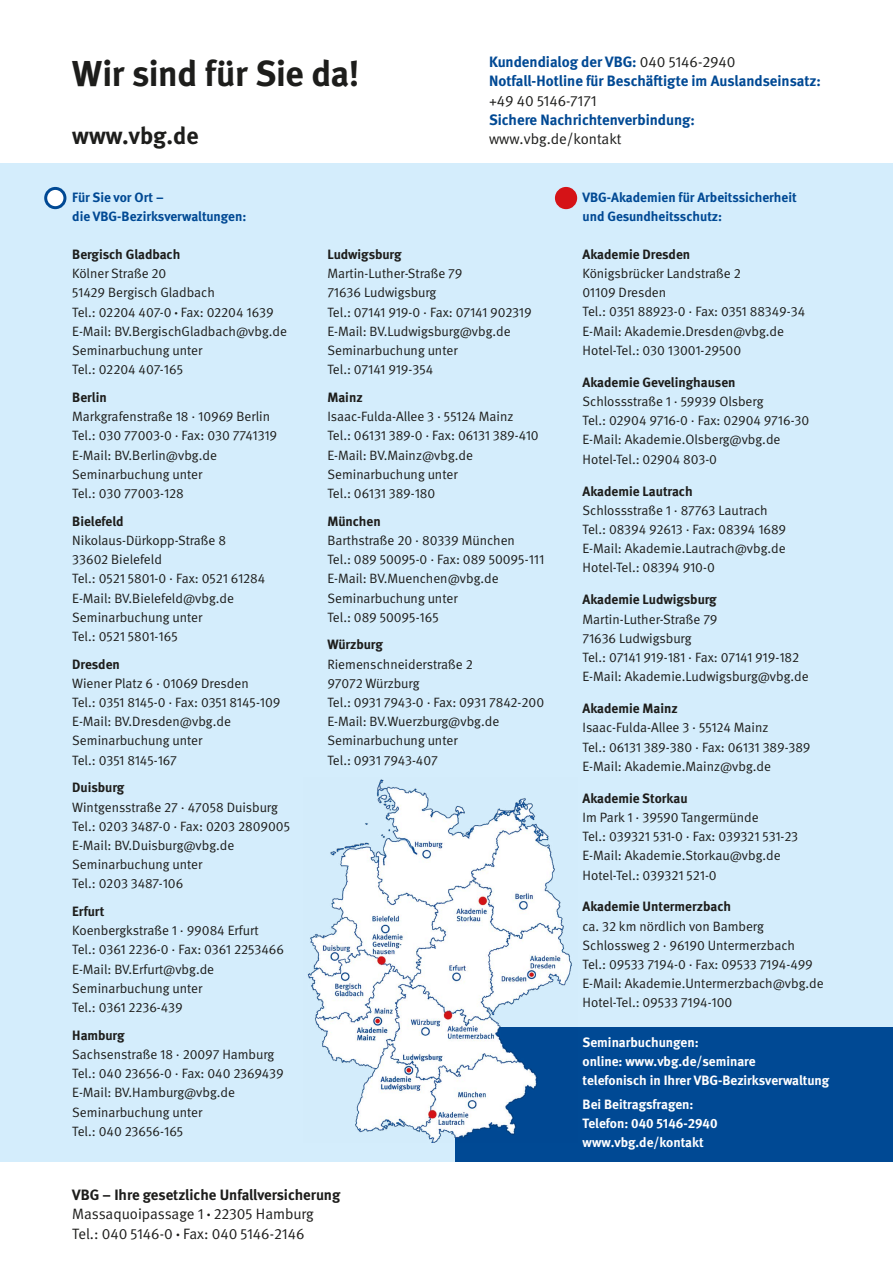
<style>
.page{position:relative;width:893px;height:1263px;background:#fff}
.page>*{position:absolute;margin:0;border:0;box-sizing:border-box;transform-origin:0 0}
.t1{font:700 36px "DGUV Meta";letter-spacing:-.01em;color:#1d1d1b}
.Karte_Rueckseite_Rück_Adresse_fett{font:700 24px "DGUV Meta";color:#1d1d1b}
.t2{font:700 15px/19.2px "DGUV Meta";color:#004994}
.Karte_Rueckseite_Rück_Adresse_leicht{font:15px/19.2px "DGUV Meta";letter-spacing:-.005em;color:#1d1d1b}
.Karte_Rueckseite_Rück_Adresse_fett-2{font:700 15px "DGUV Meta";color:#1d1d1b}
.t3{font:13.5px/19.2px "DGUV Meta";color:#1d1d1b}
.t4{font:700 13.5px "DGUV Meta";color:#fff}
.t5{font:700 13.5px/19.2px "DGUV Meta";color:#004994}
.s1{font-weight:400;color:#1d1d1b}
.s2{font-weight:700}
</style>
<div class="page">
<div style="left:0;top:163px;width:893px;height:999px;background:#d4edfc"></div>
<div style="left:455px;top:1027px;width:438px;height:135px;background:#004994"></div>
<img style="left:307px;top:779px;width:265px;height:363px">
<div style="left:46px;top:188px;width:19px;height:20px;background:#fff;border-radius:50%"></div>
<div style="left:44px;top:187px;width:22px;height:22px;border:3px solid #004994;border-radius:50%"></div>
<div style="left:556px;top:188px;width:20px;height:20px;background:#d51317;border-radius:50%"></div>
<div style="left:555px;top:187px;width:22px;height:22px;border:3px solid #d51317;border-radius:50%"></div>
<p class="t1" style="left:72px;top:52px;width:289px">Wir sind für Sie da!</p>
<p class="Karte_Rueckseite_Rück_Adresse_fett" style="left:72px;top:121px;width:128px">www.vbg.de</p>
<p class="t2" style="left:489px;top:53px;width:248px">Kundendialog der VBG: <span class="s1">040 5146-2940</span></p>
<p class="t2" style="left:489px;top:72px;width:333px">Notfall-Hotline für Beschäftigte im Auslandseinsatz: <span class="s1">+49 40 5146-7171</span></p>
<p class="t2" style="left:489px;top:110px;width:207px">Sichere Nachrichtenverbindung: <span class="s1">www.vbg.de/kontakt</span></p>
<p class="t5" style="left:72px;top:188px;width:176px">Für Sie vor Ort –<br>die VBG-Bezirksverwaltungen:</p>
<p class="t3" style="left:72px;top:245px;width:216px"><span class="s2">Bergisch Gladbach<br></span>Kölner Straße 20<br>51429 Bergisch Gladbach<br>Tel.: 02204 407-0 <span class="s2">·</span> Fax: 02204 1639<br>E-Mail: BV.BergischGladbach@vbg.de<br>Seminarbuchung unter<br>Tel.: 02204 407-165</p>
<p class="t3" style="left:72px;top:388px;width:206px"><span class="s2">Berlin<br></span>Markgrafenstraße 18 · 10969 Berlin<br>Tel.: 030 77003-0 · Fax: 030 7741319<br>E-Mail: BV.Berlin@vbg.de<br>Seminarbuchung unter<br>Tel.: 030 77003-128</p>
<p class="t3" style="left:72px;top:512px;width:194px"><span class="s2">Bielefeld<br></span>Nikolaus-Dürkopp-Straße 8<br>33602 Bielefeld<br>Tel.: 0521 5801-0 · Fax: 0521 61284<br>E-Mail: BV.Bielefeld@vbg.de<br>Seminarbuchung unter<br>Tel.: 0521 5801-165</p>
<p class="t3" style="left:72px;top:655px;width:210px"><span class="s2">Dresden<br></span>Wiener Platz 6 · 01069 Dresden<br>Tel.: 0351 8145-0 · Fax: 0351 8145-109<br>E-Mail: BV.Dresden@vbg.de<br>Seminarbuchung unter<br>Tel.: 0351 8145-167</p>
<p class="t3" style="left:72px;top:778px;width:219px"><span class="s2">Duisburg<br></span>Wintgensstraße 27 · 47058 Duisburg<br>Tel.: 0203 3487-0 · Fax: 0203 2809005<br>E-Mail: BV.Duisburg@vbg.de<br>Seminarbuchung unter<br>Tel.: 0203 3487-106</p>
<p class="t3" style="left:72px;top:902px;width:213px"><span class="s2">Erfurt<br></span>Koenbergkstraße 1 · 99084 Erfurt<br>Tel.: 0361 2236-0 · Fax: 0361 2253466<br>E-Mail: BV.Erfurt@vbg.de<br>Seminarbuchung unter<br>Tel.: 0361 2236-439</p>
<p class="t3" style="left:72px;top:1026px;width:213px"><span class="s2">Hamburg<br></span>Sachsenstraße 18 · 20097 Hamburg<br>Tel.: 040 23656-0 · Fax: 040 2369439<br>E-Mail: BV.Hamburg@vbg.de<br>Seminarbuchung unter<br>Tel.: 040 23656-165</p>
<p class="t3" style="left:327px;top:245px;width:206px"><span class="s2">Ludwigsburg<br></span>Martin-Luther-Straße 79<br>71636 Ludwigsburg<br>Tel.: 07141 919-0 · Fax: 07141 902319<br>E-Mail: BV.Ludwigsburg@vbg.de<br>Seminarbuchung unter<br>Tel.: 07141 919-354</p>
<p class="t3" style="left:327px;top:388px;width:213px"><span class="s2">Mainz<br></span>Isaac-Fulda-Allee 3 · 55124 Mainz<br>Tel.: 06131 389-0 · Fax: 06131 389-410<br>E-Mail: BV.Mainz@vbg.de<br>Seminarbuchung unter<br>Tel.: 06131 389-180</p>
<p class="t3" style="left:327px;top:512px;width:218px"><span class="s2">München<br></span>Barthstraße 20 · 80339 München<br>Tel.: 089 50095-0 · Fax: 089 50095-111<br>E-Mail: BV.Muenchen@vbg.de<br>Seminarbuchung unter<br>Tel.: 089 50095-165</p>
<p class="t3" style="left:327px;top:635px;width:218px"><span class="s2">Würzburg<br></span>Riemenschneiderstraße 2<br>97072 Würzburg<br>Tel.: 0931 7943-0 · Fax: 0931 7842-200<br>E-Mail: BV.Wuerzburg@vbg.de<br>Seminarbuchung unter<br>Tel.: 0931 7943-407</p>
<p class="Karte_Rueckseite_Rück_Adresse_fett-2" style="left:72px;top:1186px;width:270px">VBG – Ihre gesetzliche Unfallversicherung</p>
<p class="Karte_Rueckseite_Rück_Adresse_leicht" style="left:72px;top:1205px;width:243px">Massaquoipassage 1 <span class="s2">·</span> 22305 Hamburg<br>Tel.: 040 5146-0 <span class="s2">·</span> Fax: 040 5146-2146</p>
<p class="t5" style="left:583px;top:188px;width:216px">VBG-Akademien für Arbeitssicherheit und Gesundheitsschutz:</p>
<p class="t3" style="left:583px;top:245px;width:224px"><span class="s2">Akademie Dresden<br></span>Königsbrücker Landstraße 2<br>01109 Dresden<br>Tel.: 0351 88923-0 · Fax: 0351 88349-34<br>E-Mail: Akademie.Dresden@vbg.de<br>Hotel-Tel.: 030 13001-29500</p>
<p class="t3" style="left:583px;top:373px;width:228px"><span class="s2">Akademie Gevelinghausen<br></span>Schlossstraße 1 · 59939 Olsberg<br>Tel.: 02904 9716-0 · Fax: 02904 9716-30<br>E-Mail: Akademie.Olsberg@vbg.de<br>Hotel-Tel.: 02904 803-0</p>
<p class="t3" style="left:583px;top:482px;width:205px"><span class="s2">Akademie Lautrach<br></span>Schlossstraße 1 · 87763 Lautrach<br>Tel.: 08394 92613 · Fax: 08394 1689<br>E-Mail: Akademie.Lautrach@vbg.de<br>Hotel-Tel.: 08394 910-0</p>
<p class="t3" style="left:583px;top:590px;width:228px"><span class="s2">Akademie Ludwigsburg<br></span>Martin-Luther-Straße 79<br>71636 Ludwigsburg<br>Tel.: 07141 919-181 · Fax: 07141 919-182<br>E-Mail: Akademie.Ludwigsburg@vbg.de</p>
<p class="t3" style="left:583px;top:699px;width:230px"><span class="s2">Akademie Mainz<br></span>Isaac-Fulda-Allee 3 · 55124 Mainz<br>Tel.: 06131 389-380 · Fax: 06131 389-389<br>E-Mail: Akademie.Mainz@vbg.de</p>
<p class="t3" style="left:583px;top:789px;width:217px"><span class="s2">Akademie Storkau<br></span>Im Park 1 · 39590 Tangermünde<br>Tel.: 039321 531-0 · Fax: 039321 531-23<br>E-Mail: Akademie.Storkau@vbg.de<br>Hotel-Tel.: 039321 521-0</p>
<p class="t3" style="left:583px;top:897px;width:243px"><span class="s2">Akademie Untermerzbach<br></span>ca. 32 km nördlich von Bamberg Schlossweg 2 · 96190 Untermerzbach<br>Tel.: 09533 7194-0 · Fax: 09533 7194-499<br>E-Mail: Akademie.Untermerzbach@vbg.de Hotel-Tel.: 09533 7194-100</p>
<p class="t4" style="left:583px;top:1034px;width:118px">Seminarbuchungen:</p>
<p class="t4" style="left:583px;top:1053px;width:174px">online: www.vbg.de/seminare</p>
<p class="t4" style="left:583px;top:1072px;width:248px">telefonisch in Ihrer VBG-Bezirksverwaltung</p>
<p class="t4" style="left:583px;top:1096px;width:112px">Bei Beitragsfragen:</p>
<p class="t4" style="left:583px;top:1115px;width:136px">Telefon: 040 5146-2940</p>
<p class="t4" style="left:583px;top:1134px;width:123px">www.vbg.de/kontakt</p>
</div>
